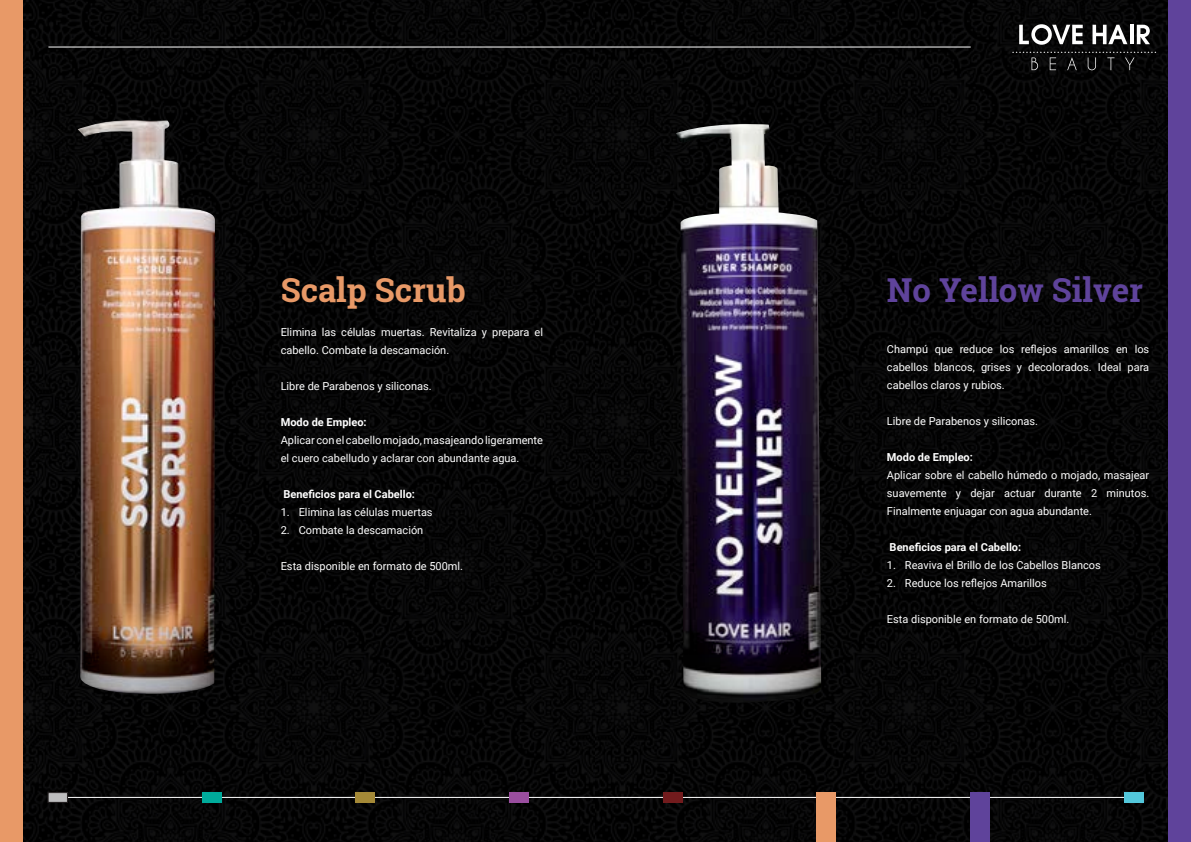
<style>
.page{position:relative;width:1191px;height:842px;background:#fff}
.page>*{position:absolute;margin:0;border:0;box-sizing:border-box;transform-origin:0 0}
.t1{font:700 33px "Roboto Slab";color:#5f439b}
.t2{font:700 33px "Roboto Slab";color:#e89967}
.t3{font:11px/18px "Roboto";color:#fff}
.t4{font:700 11px "Roboto";color:#fff}
</style>
<div class="page">
<img style="left:23px;top:0;width:1145px;height:842px">
<hr style="left:48px;top:47px;width:922px;height:1px;background:#fff">
<img style="left:78px;top:120px;width:137px;height:575px">
<div style="left:0;top:0;width:23px;height:842px;background:#e89967"></div>
<svg style="left:1019px;top:24px;width:63px;height:21px"></svg>
<svg style="left:1092px;top:25px;width:35px;height:19px"></svg>
<hr style="left:1130px;top:25px;width:3px;height:19px;background:#fff">
<svg style="left:1136px;top:25px;width:14px;height:19px"></svg>
<svg style="left:1012px;top:52px;width:144px;height:18px;background:#151515"></svg>
<img style="left:675px;top:124px;width:146px;height:580px">
<hr style="left:58px;top:797px;width:1075px;height:1px;background:#fff">
<div style="left:48px;top:793px;width:19px;height:9px;background:#bdbdbe"></div>
<div style="left:48px;top:792px;width:20px;height:11px;border:1px solid #231f20"></div>
<div style="left:202px;top:792px;width:19px;height:11px;background:#00ab9b"></div>
<div style="left:355px;top:792px;width:20px;height:11px;background:#a48937"></div>
<div style="left:509px;top:792px;width:20px;height:11px;background:#9a4e9f"></div>
<div style="left:663px;top:792px;width:19px;height:11px;background:#721b1d"></div>
<div style="left:816px;top:792px;width:20px;height:50px;background:#e89967"></div>
<div style="left:970px;top:792px;width:20px;height:50px;background:#5f439b"></div>
<div style="left:1124px;top:792px;width:19px;height:11px;background:#53c7db"></div>
<div style="left:1168px;top:0;width:23px;height:842px;background:#5f439b"></div>
<p class="t2" style="left:281px;top:268px;width:186px">Scalp Scrub</p>
<p class="t3" style="left:281px;top:323px;width:264px">Elimina las células muertas. Revitaliza y prepara el cabello. Combate la descamación.</p>
<p class="t3" style="left:281px;top:377px;width:153px">Libre de Parabenos y siliconas.</p>
<p class="t4" style="left:281px;top:415px;width:87px">Modo de Empleo:</p>
<p class="t3" style="left:281px;top:431px;width:264px">Aplicar con el cabello mojado, masajeando ligeramente el cuero cabelludo y aclarar con abundante agua.</p>
<p class="t4" style="left:283px;top:487px;width:133px">Beneficios para el Cabello:</p>
<p class="t3" style="left:281px;top:503px;width:153px">1. Elimina las células muertas</p>
<p class="t3" style="left:281px;top:521px;width:144px">2. Combate la descamación</p>
<p class="t3" style="left:281px;top:557px;width:184px">Esta disponible en formato de 500ml.</p>
<p class="t1" style="left:887px;top:268px;width:258px">No Yellow Silver</p>
<p class="t3" style="left:887px;top:339px;width:264px;text-align:justify">Champú que reduce los reflejos amarillos en los cabellos blancos, grises y decolorados. Ideal para cabellos claros y rubios.</p>
<p class="t3" style="left:887px;top:411px;width:153px">Libre de Parabenos y siliconas.</p>
<p class="t4" style="left:887px;top:449px;width:87px">Modo de Empleo:</p>
<p class="t3" style="left:887px;top:465px;width:264px;text-align:justify">Aplicar sobre el cabello húmedo o mojado, masajear suavemente y dejar actuar durante 2 minutos.<br>Finalmente enjuagar con agua abundante.</p>
<p class="t4" style="left:889px;top:539px;width:133px">Beneficios para el Cabello:</p>
<p class="t3" style="left:887px;top:555px;width:215px">1. Reaviva el Brillo de los Cabellos Blancos</p>
<p class="t3" style="left:887px;top:573px;width:161px">2. Reduce los reflejos Amarillos</p>
<p class="t3" style="left:887px;top:609px;width:184px">Esta disponible en formato de 500ml.</p>
</div>
